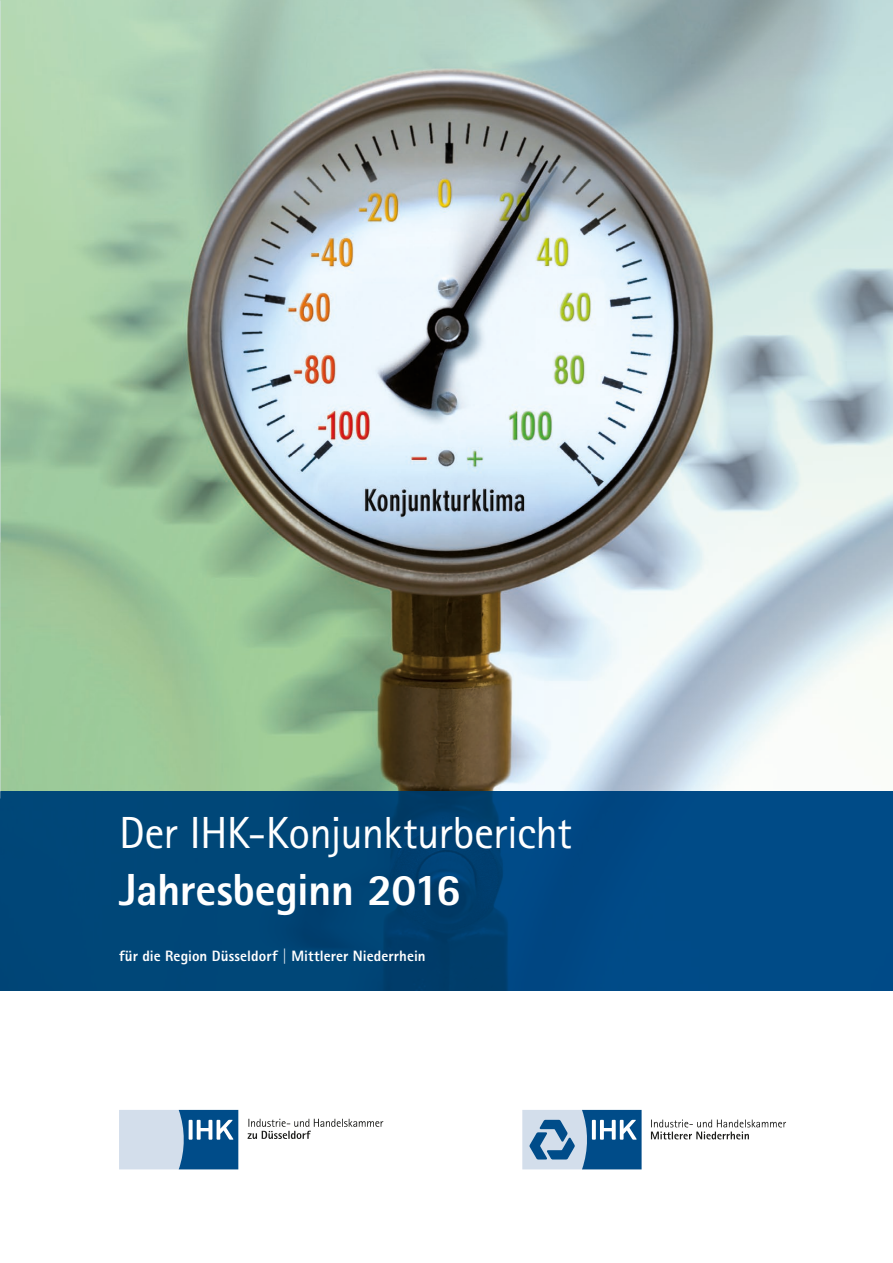
<style>
.page{position:relative;width:893px;height:1263px;background:#fff}
.page>*{position:absolute;margin:0;border:0;box-sizing:border-box;transform-origin:0 0}
.t1{font:45px "Rotis Sans Serif Pro";letter-spacing:-.02em;color:#fff}
.t2{font:800 45px "Rotis Sans Serif Pro";letter-spacing:-.015em;color:#fff}
.t3{font:800 15px "Rotis Sans Serif Pro";letter-spacing:.005em;color:#fff}
</style>
<div class="page">
<img style="left:0;top:0;width:893px;height:792px">
<svg style="left:0;top:792px;width:893px;height:199px;background:#00467c"></svg>
<svg style="left:522px;top:1110px;width:120px;height:59px;background:#6592b8"></svg>
<svg style="left:651px;top:1119px;width:135px;height:20px"></svg>
<svg style="left:119px;top:1110px;width:119px;height:59px;background:#7fa4c4"></svg>
<svg style="left:248px;top:1119px;width:135px;height:20px"></svg>
<h1 class="t1" style="left:119px;top:806px;width:454px">Der IHK-Konjunkturbericht</h1>
<h1 class="t2" style="left:119px;top:861px;width:343px">Jahresbeginn 2016</h1>
<p class="t3" style="left:119px;top:946px;width:308px">für die Region Düsseldorf | Mittlerer Niederrhein</p>
</div>
